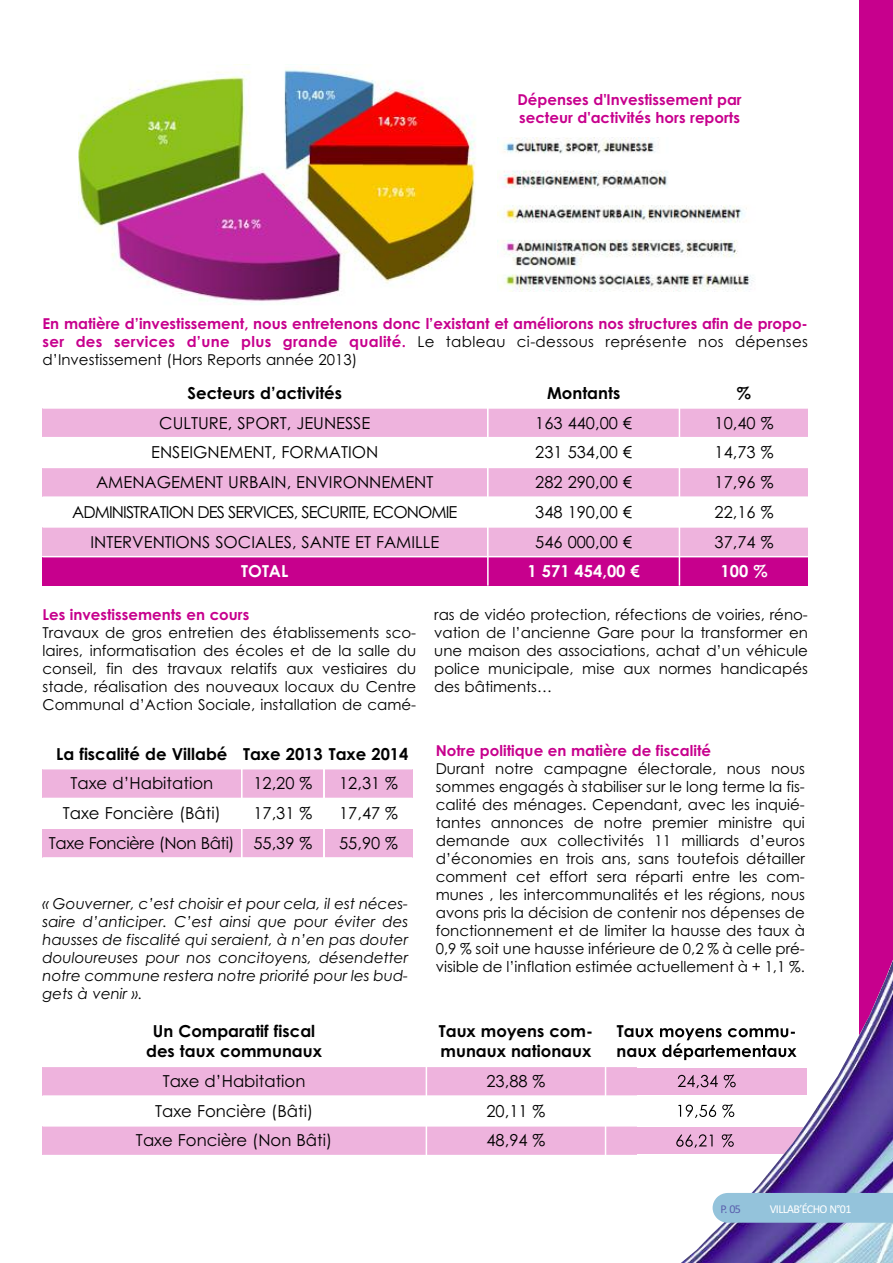
<style>
.page{position:relative;width:893px;height:1263px;background:#fff}
.page>*{position:absolute;margin:0;border:0;box-sizing:border-box;transform-origin:0 0}
.t1{font:16.5px "Century Gothic";color:#000}
.t2{font:700 16.5px/19.8px "Century Gothic";color:#000;text-align:center}
.t3{font:16.5px "Century Gothic";letter-spacing:-.055em;color:#000}
.t4{font:16.5px "Century Gothic";letter-spacing:-.03em;color:#000}
.t5{font:700 16.5px "Century Gothic";color:#fff}
.t6{font:15px/18px "Century Gothic";color:#000;text-align:justify}
.t7{font:700 15px/18px "Century Gothic";color:#c7008d}
.t8{font:italic 15px/18px "Century Gothic";color:#000;text-align:justify}
.t9{font:12px "Calibri";letter-spacing:-.05em;color:#fff}
.t10{font:12px "Calibri";color:#5a60ad}
.s1{font-weight:400;color:#000}
</style>
<div class="page">
<div style="left:43px;top:1067px;width:383px;height:28px;background:#eeb3dd"></div>
<div style="left:427px;top:1067px;width:178px;height:28px;background:#eeb3dd"></div>
<div style="left:606px;top:1067px;width:32px;height:28px;background:#eeb3dd"></div>
<div style="left:43px;top:1126px;width:383px;height:29px;background:#eeb3dd"></div>
<div style="left:427px;top:1126px;width:178px;height:29px;background:#eeb3dd"></div>
<div style="left:606px;top:1126px;width:32px;height:29px;background:#eeb3dd"></div>
<div style="left:859px;top:0;width:34px;height:1137px;background:#c7008d"></div>
<img style="left:638px;top:1028px;width:23px;height:10px">
<img style="left:638px;top:1048px;width:19px;height:10px">
<svg style="left:661px;top:1028px;width:19px;height:126px"></svg>
<img style="left:680px;top:960px;width:213px;height:303px">
<div style="left:713px;top:1193px;width:180px;height:30px;background:#94c3db"></div>
<img style="left:497px;top:138px;width:257px;height:154px">
<img style="left:78px;top:64px;width:398px;height:241px">
<div style="left:43px;top:409px;width:444px;height:28px;background:#eeb3dd"></div>
<div style="left:489px;top:409px;width:190px;height:28px;background:#eeb3dd"></div>
<div style="left:680px;top:409px;width:128px;height:28px;background:#eeb3dd"></div>
<div style="left:43px;top:468px;width:444px;height:28px;background:#eeb3dd"></div>
<div style="left:489px;top:468px;width:190px;height:28px;background:#eeb3dd"></div>
<div style="left:680px;top:468px;width:128px;height:28px;background:#eeb3dd"></div>
<div style="left:43px;top:528px;width:444px;height:28px;background:#eeb3dd"></div>
<div style="left:489px;top:528px;width:190px;height:28px;background:#eeb3dd"></div>
<div style="left:680px;top:528px;width:128px;height:28px;background:#eeb3dd"></div>
<div style="left:43px;top:557px;width:445px;height:29px;background:#c7008d"></div>
<div style="left:488px;top:557px;width:191px;height:29px;background:#c7008d"></div>
<div style="left:679px;top:557px;width:129px;height:29px;background:#c7008d"></div>
<hr style="left:487px;top:379px;width:2px;height:207px;background:#fff">
<hr style="left:679px;top:379px;width:1px;height:207px;background:#fff">
<div style="left:43px;top:769px;width:198px;height:29px;background:#eeb3dd"></div>
<div style="left:243px;top:769px;width:80px;height:29px;background:#eeb3dd"></div>
<div style="left:325px;top:769px;width:87px;height:29px;background:#eeb3dd"></div>
<div style="left:43px;top:829px;width:198px;height:28px;background:#eeb3dd"></div>
<div style="left:243px;top:829px;width:80px;height:28px;background:#eeb3dd"></div>
<div style="left:325px;top:829px;width:87px;height:28px;background:#eeb3dd"></div>
<p class="t7" style="left:517px;top:91px;width:226px">Dépenses d'Investissement par secteur d'activités hors reports</p>
<p class="t7" style="left:43px;top:314px;width:767px;text-align:justify">En matière d’investissement, nous entretenons donc l’existant et améliorons nos structures afin de propo&shy;ser des services d’une plus grande qualité. <span class="s1">Le tableau ci-dessous représente nos dépenses d’Investissement (Hors Reports année 2013)</span></p>
<p class="t2" style="left:188px;top:383px;width:156px">Secteurs d’activités</p>
<p class="t2" style="left:547px;top:383px;width:75px">Montants</p>
<p class="t2" style="left:737px;top:383px;width:16px">%</p>
<p class="t1" style="left:159px;top:413px;width:213px">CULTURE, SPORT, JEUNESSE</p>
<p class="t1" style="left:535px;top:413px;width:98px">163 440,00 €</p>
<p class="t1" style="left:715px;top:413px;width:60px">10,40 %</p>
<p class="t1" style="left:151px;top:443px;width:229px">ENSEIGNEMENT, FORMATION</p>
<p class="t1" style="left:535px;top:443px;width:98px">231 534,00 €</p>
<p class="t1" style="left:715px;top:443px;width:60px">14,73 %</p>
<p class="t1" style="left:96px;top:473px;width:339px">AMENAGEMENT URBAIN, ENVIRONNEMENT</p>
<p class="t1" style="left:535px;top:473px;width:98px">282 290,00 €</p>
<p class="t1" style="left:715px;top:473px;width:60px">17,96 %</p>
<p class="t3" style="left:72px;top:502px;width:387px">ADMINISTRATION DES SERVICES, SECURITE, ECONOMIE</p>
<p class="t1" style="left:535px;top:502px;width:98px">348 190,00 €</p>
<p class="t1" style="left:715px;top:502px;width:60px">22,16 %</p>
<p class="t1" style="left:90px;top:532px;width:350px">INTERVENTIONS SOCIALES, SANTE ET FAMILLE</p>
<p class="t1" style="left:535px;top:532px;width:98px">546 000,00 €</p>
<p class="t1" style="left:715px;top:532px;width:60px">37,74 %</p>
<p class="t5" style="left:241px;top:562px;width:49px">TOTAL</p>
<p class="t5" style="left:527px;top:562px;width:114px">1 571 454,00 €</p>
<p class="t5" style="left:721px;top:562px;width:48px">100 %</p>
<p class="t7" style="left:43px;top:606px;width:208px">Les investissements en cours</p>
<p class="t6" style="left:43px;top:624px;width:375px">Travaux de gros entretien des établissements sco&shy;laires, informatisation des écoles et de la salle du conseil, fin des travaux relatifs aux vestiaires du stade, réalisation des nouveaux locaux du Centre Communal d’Action Sociale, installation de camé-</p>
<p class="t2" style="left:56px;top:744px;width:354px">La fiscalité de Villabé Taxe 2013 Taxe 2014</p>
<p class="t1" style="left:70px;top:774px;width:144px">Taxe d’Habitation</p>
<p class="t1" style="left:253px;top:774px;width:60px">12,20 %</p>
<p class="t1" style="left:339px;top:774px;width:60px">12,31 %</p>
<p class="t1" style="left:63px;top:804px;width:160px">Taxe Foncière (Bâti)</p>
<p class="t1" style="left:253px;top:804px;width:60px">17,31 %</p>
<p class="t1" style="left:339px;top:804px;width:60px">17,47 %</p>
<p class="t4" style="left:49px;top:833px;width:265px">Taxe Foncière (Non Bâti) 55,39 %</p>
<p class="t1" style="left:339px;top:833px;width:60px">55,90 %</p>
<p class="t8" style="left:43px;top:895px;width:367px">« Gouverner, c’est choisir et pour cela, il est néces&shy;saire d’anticiper. C’est ainsi que pour éviter des hausses de fiscalité qui seraient, à n’en pas douter douloureuses pour nos concitoyens, désendetter notre commune restera notre priorité pour les bud&shy;gets à venir ».</p>
<p class="t6" style="left:434px;top:606px;width:375px">ras de vidéo protection, réfections de voiries, réno&shy;vation de l’ancienne Gare pour la transformer en une maison des associations, achat d’un véhicule police municipale, mise aux normes handicapés des bâtiments…</p>
<p class="t7" style="left:436px;top:742px;width:277px">Notre politique en matière de fiscalité</p>
<p class="t6" style="left:436px;top:760px;width:371px">Durant notre campagne électorale, nous nous sommes engagés à stabiliser sur le long terme la fis&shy;calité des ménages. Cependant, avec les inquié&shy;tantes annonces de notre premier ministre qui demande aux collectivités 11 milliards d’euros d’économies en trois ans, sans toutefois détailler comment cet effort sera réparti entre les com&shy;munes , les intercommunalités et les régions, nous avons pris la décision de contenir nos dépenses de fonctionnement et de limiter la hausse des taux à 0,9 % soit une hausse inférieure de 0,2 % à celle pré&shy;visible de l’inflation estimée actuellement à + 1,1 %.</p>
<p class="t2" style="left:146px;top:1021px;width:177px">Un Comparatif fiscal des taux communaux</p>
<p class="t2" style="left:439px;top:1021px;width:156px;text-align:left">Taux moyens com&shy;munaux nationaux</p>
<p class="t1" style="left:163px;top:1072px;width:144px">Taxe d’Habitation</p>
<p class="t1" style="left:486px;top:1072px;width:60px">23,88 %</p>
<p class="t1" style="left:155px;top:1101px;width:160px">Taxe Foncière (Bâti)</p>
<p class="t1" style="left:486px;top:1101px;width:60px">20,11 %</p>
<p class="t1" style="left:136px;top:1131px;width:198px">Taxe Foncière (Non Bâti)</p>
<p class="t1" style="left:486px;top:1131px;width:60px">48,94 %</p>
<p class="t10" style="left:721px;top:1201px;width:22px">P. 05</p>
<p class="t9" style="left:770px;top:1201px;width:83px">VILLAB’ÉCHO N°01</p>
</div>
